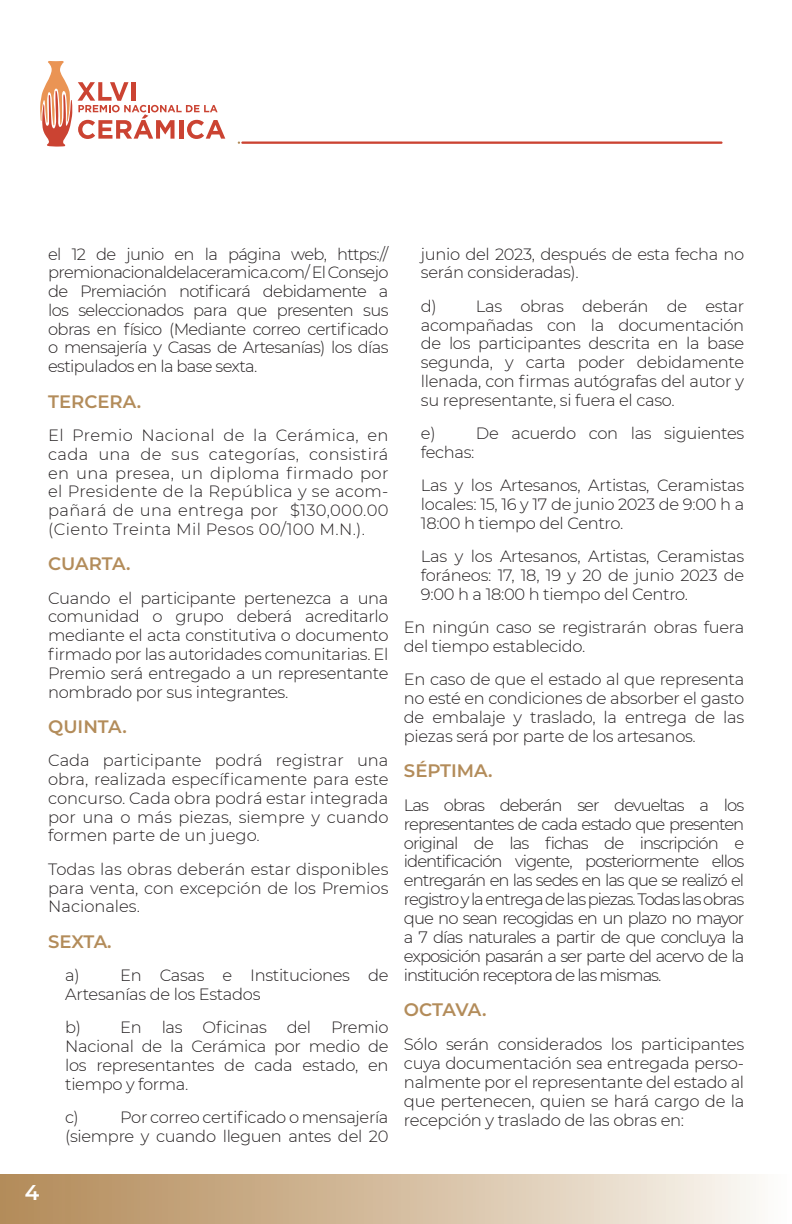
<style>
.page{position:relative;width:792px;height:1224px;background:#fff}
.page>*{position:absolute;margin:0;border:0;box-sizing:border-box;transform-origin:0 0}
.t1{font:600 21.4px "Montserrat";color:#fff}
.Titulo{font:600 18.2px "Montserrat";color:#b38c5a}
.Titulo-2{font:600 18px "Montserrat";color:#b38c5a}
.Titulo-3{font:300 16.4px/18.8px "Montserrat";letter-spacing:-.02em;color:#231f20;text-align:justify}
</style>
<div class="page">
<hr style="left:241px;top:141px;width:482px;height:3px;background:#cb4332">
<div style="left:0;top:1174px;width:792px;height:50px;background:linear-gradient(to right,#b18753,#fbf9f4)"></div>
<svg style="left:40px;top:61px;width:32px;height:86px"></svg>
<svg style="left:78px;top:82px;width:147px;height:57px"></svg>
<p class="Titulo-3" style="left:48px;top:244px;width:342px">el 12 de junio en la página web, https:// premionacionaldelaceramica.com/ El Consejo de Premiación notificará debidamente a los seleccionados para que presenten sus obras en físico (Mediante correo certificado o mensajería y Casas de Artesanías) los días estipulados en la base sexta.</p>
<p class="Titulo-2" style="left:48px;top:388px;width:95px">TERCERA.</p>
<p class="Titulo-3" style="left:48px;top:425px;width:342px">El Premio Nacional de la Cerámica, en cada una de sus categorías, consistirá en una presea, un diploma firmado por el Presidente de la República y se acom&shy;pañará de una entrega por $130,000.00 (Ciento Treinta Mil Pesos 00/100 M.N.).</p>
<p class="Titulo-2" style="left:48px;top:551px;width:84px">CUARTA.</p>
<p class="Titulo-3" style="left:48px;top:588px;width:342px">Cuando el participante pertenezca a una comunidad o grupo deberá acreditarlo mediante el acta constitutiva o documento firmado por las autoridades comunitarias. El Premio será entregado a un representante nombrado por sus integrantes.</p>
<p class="Titulo-2" style="left:48px;top:714px;width:80px">QUINTA.</p>
<p class="Titulo-3" style="left:48px;top:751px;width:342px">Cada participante podrá registrar una obra, realizada específicamente para este concurso. Cada obra podrá estar integrada por una o más piezas, siempre y cuando formen parte de un juego.</p>
<p class="Titulo-3" style="left:48px;top:859px;width:342px">Todas las obras deberán estar disponibles para venta, con excepción de los Premios Nacionales.</p>
<p class="Titulo-2" style="left:48px;top:929px;width:65px">SEXTA.</p>
<p class="Titulo-3" style="left:65px;top:965px;width:16px">a)</p>
<p class="Titulo-3" style="left:65px;top:965px;width:325px;text-indent:55px">En Casas e Instituciones de<br>Artesanías de los Estados</p>
<p class="Titulo-3" style="left:65px;top:1018px;width:325px">b) En las Oficinas del Premio Nacional de la Cerámica por medio de los representantes de cada estado, en tiempo y forma.</p>
<p class="Titulo-3" style="left:65px;top:1107px;width:15px">c)</p>
<p class="Titulo-3" style="left:65px;top:1107px;width:325px;text-align:right">Por correo certificado o mensajería (siempre y cuando lleguen antes del 20</p>
<p class="Titulo-3" style="left:421px;top:244px;width:325px">junio del 2023, después de esta fecha no serán consideradas).</p>
<p class="Titulo-3" style="left:421px;top:296px;width:325px">d) Las obras deberán de estar acompañadas con la documentación de los participantes descrita en la base segunda, y carta poder debidamente llenada, con firmas autógrafas del autor y su representante, si fuera el caso.</p>
<p class="Titulo-3" style="left:421px;top:423px;width:16px">e)</p>
<p class="Titulo-3" style="left:476px;top:423px;width:270px">De acuerdo con las siguientes</p>
<p class="Titulo-3" style="left:421px;top:442px;width:55px">fechas:</p>
<p class="Titulo-3" style="left:421px;top:476px;width:325px">Las y los Artesanos, Artistas, Ceramistas locales: 15, 16 y 17 de junio 2023 de 9:00 h a 18:00 h tiempo del Centro.</p>
<p class="Titulo-3" style="left:421px;top:546px;width:325px">Las y los Artesanos, Artistas, Ceramistas foráneos: 17, 18, 19 y 20 de junio 2023 de 9:00 h a 18:00 h tiempo del Centro.</p>
<p class="Titulo-3" style="left:404px;top:617px;width:342px">En ningún caso se registrarán obras fuera del tiempo establecido.</p>
<p class="Titulo-3" style="left:404px;top:670px;width:342px">En caso de que el estado al que representa no esté en condiciones de absorber el gasto de embalaje y traslado, la entrega de las piezas será por parte de los artesanos.</p>
<p class="Titulo" style="left:404px;top:758px;width:90px">SÉPTIMA.</p>
<p class="Titulo-3" style="left:404px;top:795px;width:342px">Las obras deberán ser devueltas a los representantes de cada estado que presenten original de las fichas de inscripción e identificación vigente, posteriormente ellos entregarán en las sedes en las que se realizó el registro y la entrega de las piezas. Todas las obras que no sean recogidas en un plazo no mayor a 7 días naturales a partir de que concluya la exposición pasarán a ser parte del acervo de la institución receptora de las mismas.</p>
<p class="Titulo" style="left:404px;top:997px;width:84px">OCTAVA.</p>
<p class="Titulo-3" style="left:404px;top:1034px;width:342px">Sólo serán considerados los participantes cuya documentación sea entregada perso&shy;nalmente por el representante del estado al que pertenecen, quien se hará cargo de la recepción y traslado de las obras en:</p>
<p class="t1" style="left:25px;top:1177px;width:16px">4</p>
</div>
